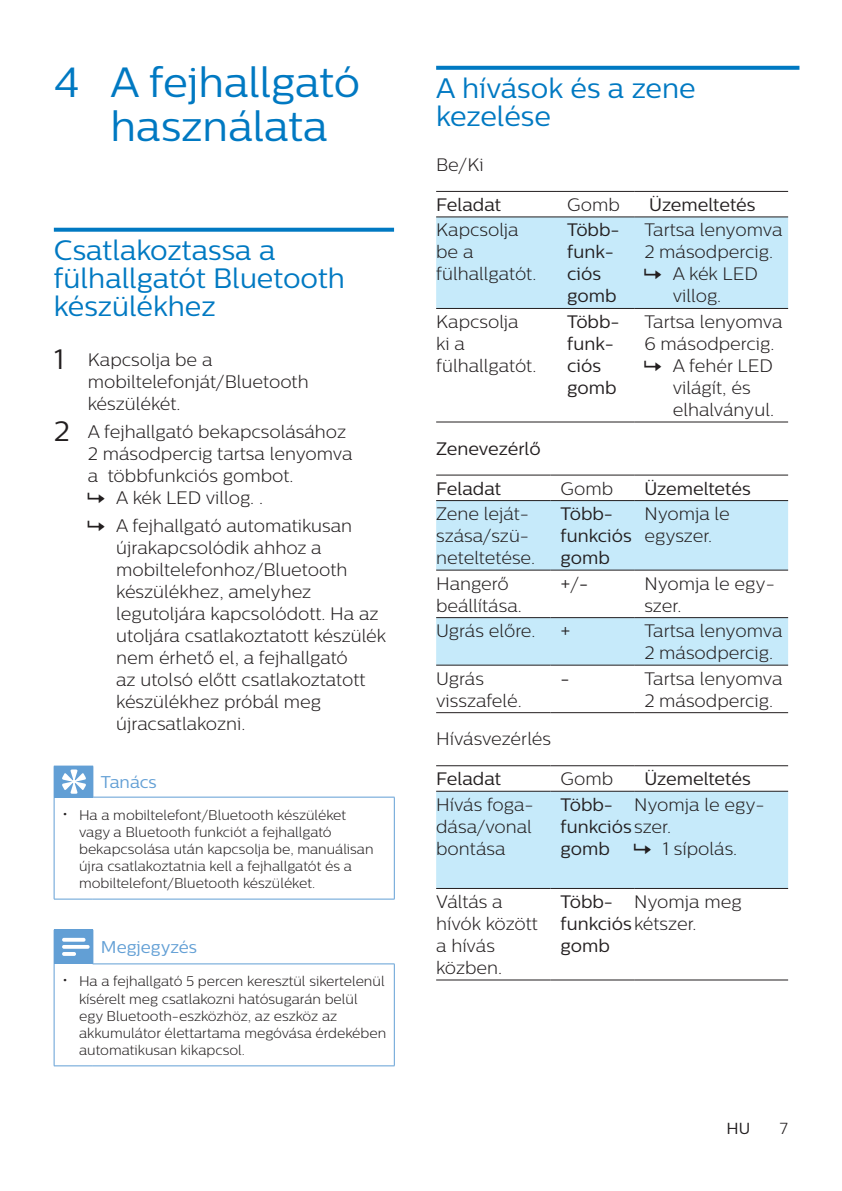
<style>
.page{position:relative;width:842px;height:1191px;background:#fff}
.page>*{position:absolute;margin:0;border:0;box-sizing:border-box;transform-origin:0 0}
.t1{font:42px/44px "Centrale Sans";color:#0079c2;text-align:center}
.heading2{font:28px/28px "Centrale Sans";color:#0079c2}
.Body_Text{font:300 18px/22px "Centrale Sans";color:#231f20}
.Body_Text-2{font:18px/22px "Centrale Sans";color:#231f20}
.notes-caption-paragr{font:17px "Centrale Sans";color:#629fd5}
.tips-caption-paragra{font:17px "Centrale Sans";letter-spacing:-.005em;color:#629fd5}
.language_indication{font:16px "Centrale Sans";color:#231f20}
.t2{font:300 16px "Centrale Sans";color:#231f20}
.t3{font:300 14px/17px "Centrale Sans";color:#231f20}
.s1{font-weight:400;font-size:28px}
.s2{font-size:17px}
.s3{font-weight:300}
</style>
<div class="page">
<svg style="left:54px;top:228px;width:340px;height:4px"></svg>
<div style="left:54px;top:766px;width:39px;height:31px;background:#629fd5"></div>
<hr style="left:54px;top:797px;width:1px;height:102px;background:#629fd5">
<hr style="left:394px;top:797px;width:1px;height:102px;background:#629fd5">
<hr style="left:54px;top:898px;width:39px;height:1px;background:#629fd5">
<hr style="left:93px;top:898px;width:302px;height:1px;background:#629fd5">
<hr style="left:54px;top:765px;width:39px;height:1px;background:#629fd5">
<hr style="left:93px;top:766px;width:1px;height:31px;background:#629fd5">
<hr style="left:93px;top:797px;width:302px;height:1px;background:#629fd5">
<svg style="left:62px;top:769px;width:24px;height:24px"></svg>
<div style="left:54px;top:930px;width:39px;height:34px;background:#629fd5"></div>
<hr style="left:54px;top:964px;width:1px;height:101px;background:#629fd5">
<hr style="left:394px;top:964px;width:1px;height:101px;background:#629fd5">
<hr style="left:54px;top:1065px;width:39px;height:1px;background:#629fd5">
<hr style="left:93px;top:1065px;width:302px;height:1px;background:#629fd5">
<hr style="left:54px;top:929px;width:39px;height:1px;background:#629fd5">
<hr style="left:93px;top:930px;width:1px;height:33px;background:#629fd5">
<hr style="left:93px;top:963px;width:302px;height:1px;background:#629fd5">
<svg style="left:62px;top:938px;width:28px;height:18px"></svg>
<svg style="left:436px;top:66px;width:363px;height:4px"></svg>
<hr style="left:436px;top:191px;width:121px;height:1px;background:#231f20">
<hr style="left:557px;top:191px;width:77px;height:1px;background:#231f20">
<hr style="left:634px;top:191px;width:154px;height:1px;background:#231f20">
<hr style="left:436px;top:216px;width:121px;height:1px;background:#231f20">
<hr style="left:557px;top:216px;width:77px;height:1px;background:#231f20">
<hr style="left:634px;top:216px;width:154px;height:1px;background:#231f20">
<hr style="left:436px;top:308px;width:121px;height:1px;background:#231f20">
<hr style="left:557px;top:308px;width:77px;height:1px;background:#231f20">
<hr style="left:634px;top:308px;width:154px;height:1px;background:#231f20">
<hr style="left:436px;top:421px;width:121px;height:1px;background:#231f20">
<hr style="left:557px;top:421px;width:77px;height:1px;background:#231f20">
<hr style="left:634px;top:421px;width:154px;height:1px;background:#231f20">
<svg style="left:436px;top:501px;width:352px;height:163px;fill:#c6eafa"></svg>
<hr style="left:436px;top:474px;width:114px;height:1px;background:#231f20">
<hr style="left:550px;top:474px;width:84px;height:1px;background:#231f20">
<hr style="left:634px;top:474px;width:154px;height:1px;background:#231f20">
<hr style="left:436px;top:500px;width:114px;height:1px;background:#231f20">
<hr style="left:550px;top:500px;width:84px;height:1px;background:#231f20">
<hr style="left:634px;top:500px;width:154px;height:1px;background:#231f20">
<hr style="left:436px;top:569px;width:114px;height:1px;background:#231f20">
<hr style="left:550px;top:569px;width:84px;height:1px;background:#231f20">
<hr style="left:634px;top:569px;width:154px;height:1px;background:#231f20">
<hr style="left:436px;top:617px;width:114px;height:1px;background:#231f20">
<hr style="left:550px;top:617px;width:84px;height:1px;background:#231f20">
<hr style="left:634px;top:617px;width:154px;height:1px;background:#231f20">
<hr style="left:436px;top:664px;width:114px;height:1px;background:#231f20">
<hr style="left:550px;top:664px;width:84px;height:1px;background:#231f20">
<hr style="left:634px;top:664px;width:154px;height:1px;background:#231f20">
<hr style="left:436px;top:712px;width:114px;height:1px;background:#231f20">
<hr style="left:550px;top:712px;width:84px;height:1px;background:#231f20">
<hr style="left:634px;top:712px;width:154px;height:1px;background:#231f20">
<hr style="left:436px;top:765px;width:114px;height:1px;background:#231f20">
<hr style="left:550px;top:765px;width:84px;height:1px;background:#231f20">
<hr style="left:634px;top:765px;width:154px;height:1px;background:#231f20">
<hr style="left:436px;top:790px;width:114px;height:1px;background:#231f20">
<hr style="left:550px;top:790px;width:84px;height:1px;background:#231f20">
<hr style="left:634px;top:790px;width:154px;height:1px;background:#231f20">
<hr style="left:436px;top:888px;width:114px;height:1px;background:#231f20">
<hr style="left:550px;top:888px;width:84px;height:1px;background:#231f20">
<hr style="left:634px;top:888px;width:154px;height:1px;background:#231f20">
<hr style="left:436px;top:979px;width:114px;height:1px;background:#231f20">
<hr style="left:550px;top:979px;width:84px;height:1px;background:#231f20">
<hr style="left:634px;top:979px;width:154px;height:1px;background:#231f20">
<div style="left:436px;top:217px;width:352px;height:91px;background:#c6eafa"></div>
<div style="left:436px;top:791px;width:352px;height:97px;background:#c6eafa"></div>
<p class="t1" style="left:54px;top:60px;width:308px">4 A fejhallgató használata</p>
<p class="heading2" style="left:54px;top:236px;width:293px">Csatlakoztassa a fülhallgatót Bluetooth készülékhez</p>
<p class="Body_Text" style="left:88px;top:349px;width:222px;text-indent:-34px"><span class="s1">1</span> Kapcsolja be a mobiltelefonját/Bluetooth készülékét.</p>
<p class="Body_Text" style="left:88px;top:420px;width:266px;text-indent:-34px"><span class="s1">2</span> A fejhallgató bekapcsolásához<br>2 másodpercig tartsa lenyomva a többfunkciós gombot.</p>
<p class="Body_Text" style="left:116px;top:486px;width:148px">A kék LED villog. .</p>
<p class="Body_Text" style="left:116px;top:514px;width:271px">A fejhallgató automatikusan újrakapcsolódik ahhoz a mobiltelefonhoz/Bluetooth készülékhez, amelyhez legutoljára kapcsolódott. Ha az utoljára csatlakoztatott készülék nem érhető el, a fejhallgató<br>az utolsó előtt csatlakoztatott készülékhez próbál meg újracsatlakozni.</p>
<p class="tips-caption-paragra" style="left:101px;top:772px;width:57px">Tanács</p>
<p class="t3" style="left:79px;top:806px;width:296px;text-indent:-17px"><span class="s2">•</span> Ha a mobiltelefont/Bluetooth készüléket vagy a Bluetooth funkciót a fejhallgató bekapcsolása után kapcsolja be, manuálisan újra csatlakoztatnia kell a fejhallgatót és a mobiltelefont/Bluetooth készüléket.</p>
<p class="notes-caption-paragr" style="left:101px;top:937px;width:98px">Megjegyzés</p>
<p class="t3" style="left:79px;top:973px;width:309px;text-indent:-17px"><span class="s2">•</span> Ha a fejhallgató 5 percen keresztül sikertelenül kísérelt meg csatlakozni hatósugarán belül<br>egy Bluetooth-eszközhöz, az eszköz az akkumulátor élettartama megóvása érdekében automatikusan kikapcsol.</p>
<p class="heading2" style="left:436px;top:74px;width:261px">A hívások és a zene kezelése</p>
<p class="Body_Text" style="left:436px;top:153px;width:49px">Be/Ki</p>
<p class="Body_Text-2" style="left:436px;top:193px;width:66px">Feladat</p>
<p class="Body_Text" style="left:567px;top:193px;width:54px">Gomb</p>
<p class="Body_Text-2" style="left:649px;top:193px;width:108px">Üzemeltetés</p>
<p class="Body_Text" style="left:436px;top:219px;width:102px">Kapcsolja be a fülhallgatót.</p>
<p class="Body_Text-2" style="left:567px;top:219px;width:54px">Több&shy;funk&shy;ciós gomb</p>
<p class="Body_Text" style="left:644px;top:219px;width:140px">Tartsa lenyomva<br>2 másodpercig.</p>
<p class="Body_Text" style="left:673px;top:263px;width:87px">A kék LED villog.</p>
<p class="Body_Text" style="left:436px;top:310px;width:102px">Kapcsolja ki a fülhallgatót.</p>
<p class="Body_Text-2" style="left:567px;top:310px;width:54px">Több&shy;funk&shy;ciós gomb</p>
<p class="Body_Text" style="left:644px;top:310px;width:140px">Tartsa lenyomva<br>6 másodpercig.</p>
<p class="Body_Text" style="left:673px;top:354px;width:103px">A fehér LED világít, és elhalványul.</p>
<p class="Body_Text-2" style="left:436px;top:437px;width:106px">Zenevezérlő</p>
<p class="Body_Text-2" style="left:436px;top:477px;width:66px">Feladat</p>
<p class="Body_Text" style="left:561px;top:477px;width:54px">Gomb</p>
<p class="Body_Text-2" style="left:644px;top:477px;width:108px">Üzemeltetés</p>
<p class="Body_Text" style="left:436px;top:502px;width:101px">Zene leját&shy;szása/szü&shy;neteltetése.</p>
<p class="Body_Text-2" style="left:561px;top:502px;width:73px">Több&shy;funkciós gomb</p>
<p class="Body_Text" style="left:644px;top:502px;width:87px">Nyomja le egyszer.</p>
<p class="Body_Text" style="left:436px;top:572px;width:87px">Hangerő beállítása.</p>
<p class="Body_Text-2" style="left:561px;top:572px;width:29px">+<span class="s3">/</span>-</p>
<p class="Body_Text" style="left:644px;top:572px;width:132px">Nyomja le egy&shy;szer.</p>
<p class="Body_Text" style="left:436px;top:619px;width:101px">Ugrás előre.</p>
<p class="Body_Text-2" style="left:561px;top:619px;width:12px">+</p>
<p class="Body_Text" style="left:644px;top:619px;width:140px">Tartsa lenyomva<br>2 másodpercig.</p>
<p class="Body_Text" style="left:436px;top:667px;width:87px">Ugrás visszafelé.</p>
<p class="Body_Text-2" style="left:561px;top:667px;width:11px">-</p>
<p class="Body_Text" style="left:644px;top:667px;width:140px">Tartsa lenyomva<br>2 másodpercig.</p>
<p class="Body_Text" style="left:436px;top:727px;width:117px">Hívásvezérlés</p>
<p class="Body_Text-2" style="left:436px;top:767px;width:66px">Feladat</p>
<p class="Body_Text" style="left:561px;top:767px;width:54px">Gomb</p>
<p class="Body_Text-2" style="left:644px;top:767px;width:108px">Üzemeltetés</p>
<p class="Body_Text" style="left:436px;top:793px;width:99px;text-align:justify">Hívás foga&shy;dása/vonal bontása</p>
<p class="Body_Text-2" style="left:561px;top:793px;width:112px">Több&shy;funkciós<span class="s3">szer. </span>gomb</p>
<p class="Body_Text" style="left:634px;top:793px;width:132px">Nyomja le egy-</p>
<p class="Body_Text" style="left:662px;top:837px;width:76px">1 sípolás.</p>
<p class="Body_Text" style="left:436px;top:890px;width:103px">Váltás a hívók között a hívás közben.</p>
<p class="Body_Text-2" style="left:561px;top:890px;width:138px">Több&shy;funkciós<span class="s3">kétszer. </span>gomb</p>
<p class="Body_Text" style="left:634px;top:890px;width:109px">Nyomja meg</p>
<p class="language_indication" style="left:726px;top:1119px;width:25px">HU</p>
<p class="t2" style="left:780px;top:1119px;width:10px">7</p>
</div>
